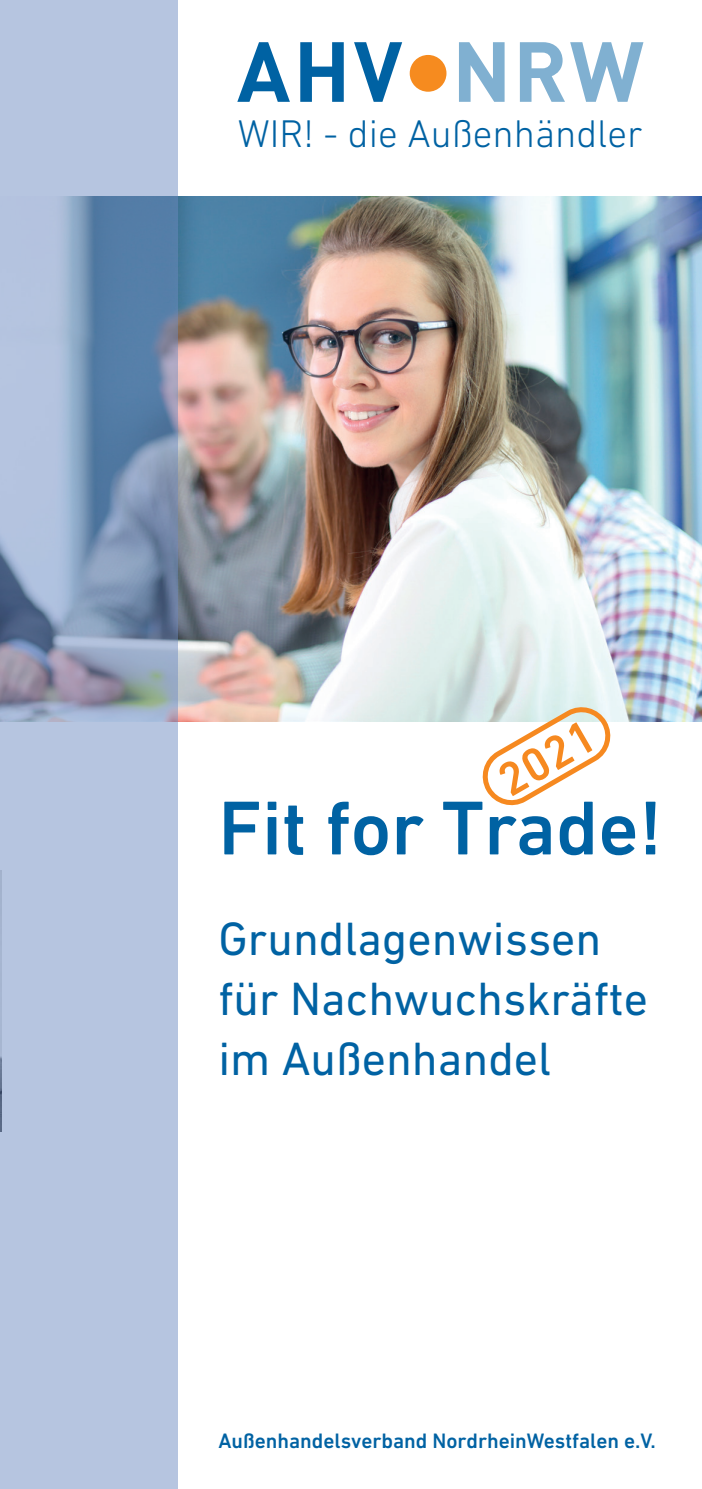
<style>
.page{position:relative;width:702px;height:1489px;background:#fff}
.page>*{position:absolute;margin:0;border:0;box-sizing:border-box;transform-origin:0 0}
.t1{font:500 77.5px "DIN Next LT Pro";color:#0062a3}
.t2{font:47.5px/60px "DIN Next LT Pro";color:#0062a3}
.t3{font:500 47.5px "DIN Next LT Pro";color:#f68920}
.t4{font:300 39.25px "DIN Next LT Pro";color:#0062a3}
.t5{font:500 21.25px "DIN Next LT Pro";color:#0062a3}
</style>
<div class="page">
<img style="left:178px;top:196px;width:524px;height:525px">
<svg style="left:459px;top:42px;width:184px;height:60px"></svg>
<svg style="left:237px;top:42px;width:165px;height:60px"></svg>
<div style="left:409px;top:55px;width:37px;height:37px;background:#f68b1f;border-radius:50%"></div>
<svg style="left:0;top:0;width:178px;height:1488px;fill:#b6c5e0"></svg>
<svg style="left:481px;top:703px;width:133px;height:103px"></svg>
<p class="t4" style="left:238px;top:111px;width:406px">WIR! - die Außenhändler</p>
<p class="t3" style="left:488px;top:760px;width:106px;rotate:-30deg">2021</p>
<p class="t1" style="left:218px;top:783px;width:445px">Fit for Trade!</p>
<p class="t2" style="left:218px;top:908px;width:431px">Grundlagenwissen für Nachwuchskräfte im Außenhandel</p>
<p class="t5" style="left:218px;top:1428px;width:439px">Außenhandelsverband NordrheinWestfalen e.V.</p>
</div>
